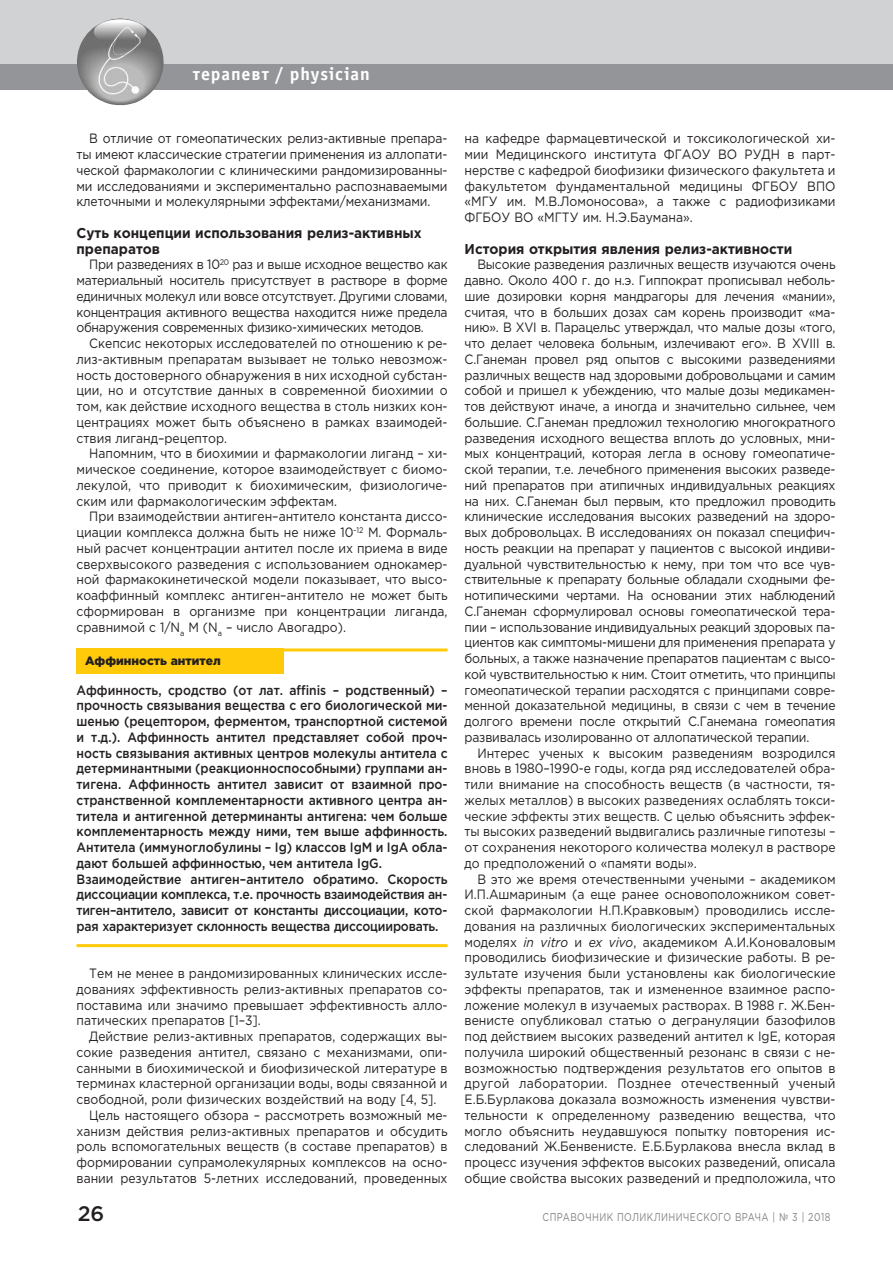
<style>
.page{position:relative;width:893px;height:1263px;background:#fff}
.page>*{position:absolute;margin:0;border:0;box-sizing:border-box;transform-origin:0 0}
.t1{font:500 21px "Gotham Pro";color:#231f20}
.t2{font:700 18px "Officina Sans C";letter-spacing:.05em;color:#fff}
.t3{font:700 14.25px/15.8px "Gotham Pro";color:#231f20;scale:.95 1}
.t4{font:13.5px/15.8px "Gotham Pro";color:#231f20;text-align:justify;scale:.9 1}
.t5{font:500 13.5px/15.8px "Gotham Pro";color:#231f20;scale:.9 1}
.t6{font:900 12px "Gotham Pro";color:#231f20}
.t7{font:11.25px "Gotham Pro";letter-spacing:.05em;color:#808285;scale:.8 1}
.s1{font-style:italic}
</style>
<div class="page">
<div style="left:0;top:0;width:893px;height:81px;background:#d1d2d4"></div>
<div style="left:0;top:64px;width:893px;height:26px;background:#939598"></div>
<img style="left:77px;top:18px;width:87px;height:87px">
<hr style="left:77px;top:648px;width:371px;height:3px;background:#feca0a">
<hr style="left:77px;top:944px;width:371px;height:3px;background:#feca0a">
<div style="left:77px;top:648px;width:207px;height:26px;background:#feca0a"></div>
<h2 class="t2" style="left:193px;top:64px;width:178px">терапевт / physician</h2>
<p class="t4" style="left:77px;top:131px;width:414px;text-indent:13px">В отличие от гомеопатических релиз-активные препара&shy;ты имеют классические стратегии применения из аллопати&shy;ческой фармакологии с клиническими рандомизированны&shy;ми исследованиями и экспериментально распознаваемыми клеточными и молекулярными эффектами/механизмами.</p>
<p class="t3" style="left:77px;top:225px;width:365px">Суть концепции использования релиз-активных препаратов</p>
<p class="t4" style="left:77px;top:257px;width:414px;text-indent:13px">При разведениях в 10<sup>20</sup> раз и выше исходное вещество как материальный носитель присутствует в растворе в форме единичных молекул или вовсе отсутствует. Другими словами, концентрация активного вещества находится ниже предела обнаружения современных физико-химических методов.</p>
<p class="t4" style="left:77px;top:335px;width:414px;text-indent:13px">Скепсис некоторых исследователей по отношению к ре&shy;лиз-активным препаратам вызывает не только невозмож&shy;ность достоверного обнаружения в них исходной субстан&shy;ции, но и отсутствие данных в современной биохимии о том, как действие исходного вещества в столь низких кон&shy;центрациях может быть объяснено в рамках взаимодей&shy;ствия лиганд–рецептор.</p>
<p class="t4" style="left:77px;top:446px;width:414px;text-indent:13px">Напомним, что в биохимии и фармакологии лиганд – хи&shy;мическое соединение, которое взаимодействует с биомо&shy;лекулой, что приводит к биохимическим, физиологиче&shy;ским или фармакологическим эффектам.</p>
<p class="t4" style="left:77px;top:509px;width:414px;text-indent:13px">При взаимодействии антиген–антитело константа диссо&shy;циации комплекса должна быть не ниже 10<sup>-12</sup> М. Формаль&shy;ный расчет концентрации антител после их приема в виде сверхвысокого разведения с использованием однокамер&shy;ной фармакокинетической модели показывает, что высо&shy;коаффинный комплекс антиген–антитело не может быть сформирован в организме при концентрации лиганда, сравнимой с 1/N<sub>a</sub> M (N<sub>a</sub> – число Авогадро).</p>
<p class="t6" style="left:85px;top:653px;width:137px">аффинность антител</p>
<p class="t5" style="left:77px;top:682px;width:414px">Аффинность, сродство (от лат. affinis – родственный) – прочность связывания вещества с его биологической ми&shy;шенью (рецептором, ферментом, транспортной системой и т.д.). Аффинность антител представляет собой проч&shy;ность связывания активных центров молекулы антитела с детерминантными (реакционноспособными) группами ан&shy;тигена. Аффинность антител зависит от взаимной про&shy;странственной комплементарности активного центра ан&shy;титела и антигенной детерминанты антигена: чем больше комплементарность между ними, тем выше аффинность.<br>Антитела (иммуноглобулины – Ig) классов IgM и IgA обла&shy;дают большей аффинностью, чем антитела IgG.<br>Взаимодействие антиген–антитело обратимо. Скорость диссоциации комплекса, т.е. прочность взаимодействия ан&shy;тиген–антитело, зависит от константы диссоциации, кото&shy;рая характеризует склонность вещества диссоциировать.</p>
<p class="t4" style="left:77px;top:965px;width:414px;text-indent:13px">Тем не менее в рандомизированных клинических иссле&shy;дованиях эффективность релиз-активных препаратов со&shy;поставима или значимо превышает эффективность алло&shy;патических препаратов [1–3].</p>
<p class="t4" style="left:89px;top:1028px;width:400px">Действие релиз-активных препаратов, содержащих вы-</p>
<p class="t4" style="left:77px;top:1044px;width:414px">сокие разведения антител, связано с механизмами, опи-</p>
<p class="t4" style="left:77px;top:1060px;width:414px">санными в биохимической и биофизической литературе в</p>
<p class="t4" style="left:77px;top:1076px;width:414px">терминах кластерной организации воды, воды связанной и</p>
<p class="t4" style="left:77px;top:1091px;width:401px">свободной, роли физических воздействий на воду [4, 5].</p>
<p class="t4" style="left:89px;top:1107px;width:400px">Цель настоящего обзора – рассмотреть возможный ме-</p>
<p class="t4" style="left:77px;top:1123px;width:414px">ханизм действия релиз-активных препаратов и обсудить</p>
<p class="t4" style="left:77px;top:1139px;width:414px">роль вспомогательных веществ (в составе препаратов) в</p>
<p class="t4" style="left:77px;top:1154px;width:414px">формировании супрамолекулярных комплексов на осно-</p>
<p class="t4" style="left:77px;top:1170px;width:414px">вании результатов 5-летних исследований, проведенных</p>
<p class="t4" style="left:465px;top:131px;width:414px">на кафедре фармацевтической и токсикологической хи&shy;мии Медицинского института ФГАОУ ВО РУДН в парт&shy;нерстве с кафедрой биофизики физического факультета и факультетом фундаментальной медицины ФГБОУ ВПО «МГУ им. М.В.Ломоносова», а также с радиофизиками ФГБОУ ВО «МГТУ им. Н.Э.Баумана».</p>
<p class="t3" style="left:465px;top:240px;width:346px">История открытия явления релиз-активности</p>
<p class="t4" style="left:465px;top:257px;width:414px;text-indent:13px">Высокие разведения различных веществ изучаются очень давно. Около 400 г. до н.э. Гиппократ прописывал неболь&shy;шие дозировки корня мандрагоры для лечения «мании», считая, что в больших дозах сам корень производит «ма&shy;нию». В XVI в. Парацельс утверждал, что малые дозы «того, что делает человека больным, излечивают его». В XVIII в.<br>С.Ганеман провел ряд опытов с высокими разведениями различных веществ над здоровыми добровольцами и самим собой и пришел к убеждению, что малые дозы медикамен&shy;тов действуют иначе, а иногда и значительно сильнее, чем большие. С.Ганеман предложил технологию многократного разведения исходного вещества вплоть до условных, мни&shy;мых концентраций, которая легла в основу гомеопатиче&shy;ской терапии, т.е. лечебного применения высоких разведе&shy;ний препаратов при атипичных индивидуальных реакциях на них. С.Ганеман был первым, кто предложил проводить клинические исследования высоких разведений на здоро&shy;вых добровольцах. В исследованиях он показал специфич&shy;ность реакции на препарат у пациентов с высокой индиви&shy;дуальной чувствительностью к нему, при том что все чув&shy;ствительные к препарату больные обладали сходными фе&shy;нотипическими чертами. На основании этих наблюдений С.Ганеман сформулировал основы гомеопатической тера&shy;пии – использование индивидуальных реакций здоровых па&shy;циентов как симптомы-мишени для применения препарата у больных, а также назначение препаратов пациентам с высо&shy;кой чувствительностью к ним. Стоит отметить, что принципы гомеопатической терапии расходятся с принципами совре&shy;менной доказательной медицины, в связи с чем в течение долгого времени после открытий С.Ганемана гомеопатия развивалась изолированно от аллопатической терапии.</p>
<p class="t4" style="left:465px;top:745px;width:414px;text-indent:13px">Интерес ученых к высоким разведениям возродился вновь в 1980–1990-е годы, когда ряд исследователей обра&shy;тили внимание на способность веществ (в частности, тя&shy;желых металлов) в высоких разведениях ослаблять токси&shy;ческие эффекты этих веществ. С целью объяснить эффек&shy;ты высоких разведений выдвигались различные гипотезы – от сохранения некоторого количества молекул в растворе до предположений о «памяти воды».</p>
<p class="t4" style="left:465px;top:871px;width:414px;text-indent:13px">В это же время отечественными учеными – академиком И.П.Ашмариным (а еще ранее основоположником совет&shy;ской фармакологии Н.П.Кравковым) проводились иссле&shy;дования на различных биологических экспериментальных моделях <span class="s1">in vitro</span> и <span class="s1">ex vivo</span>, академиком А.И.Коноваловым проводились биофизические и физические работы. В ре&shy;зультате изучения были установлены как биологические эффекты препаратов, так и измененное взаимное распо&shy;ложение молекул в изучаемых растворах. В 1988 г. Ж.Бен&shy;венисте опубликовал статью о дегрануляции базофилов под действием высоких разведений антител к IgЕ, которая получила широкий общественный резонанс в связи с не&shy;возможностью подтверждения результатов его опытов в другой лаборатории. Позднее отечественный ученый Е.Б.Бурлакова доказала возможность изменения чувстви&shy;тельности к определенному разведению вещества, что могло объяснить неудавшуюся попытку повторения ис&shy;следований Ж.Бенвенисте. Е.Б.Бурлакова внесла вклад в процесс изучения эффектов высоких разведений, описала общие свойства высоких разведений и предположила, что</p>
<h1 class="t1" style="left:78px;top:1202px;width:28px">26</h1>
<p class="t7" style="left:543px;top:1211px;width:361px">СПРАВОЧНИК ПОЛИКЛИНИЧЕСКОГО ВРАЧА | № 3 | 2018</p>
</div>
